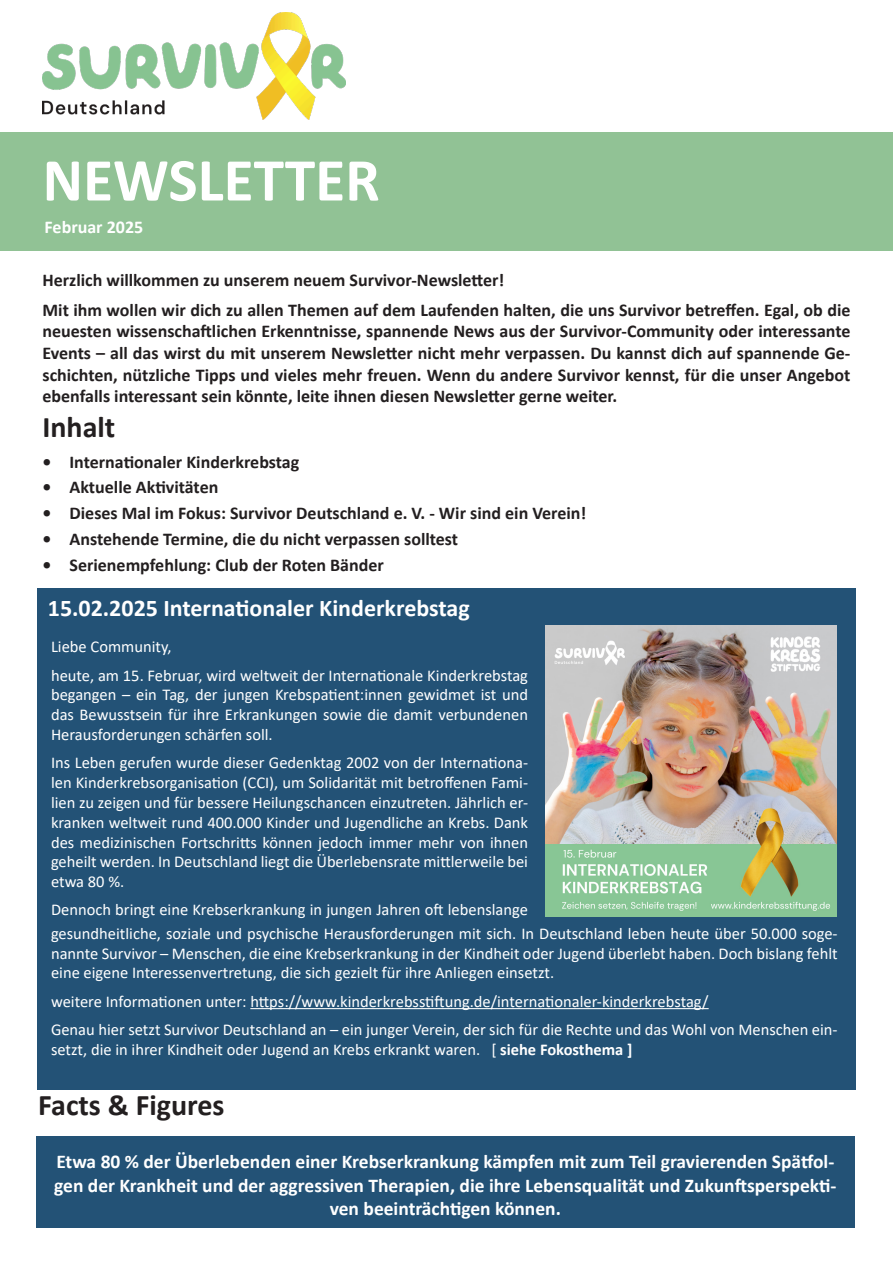
<style>
.page{position:relative;width:893px;height:1263px;background:#fff}
.page>*{position:absolute;margin:0;border:0;box-sizing:border-box;transform-origin:0 0}
.t1{font:700 61.5px "Calibri";color:#fff}
.t2{font:700 30px "Calibri";color:#231f20}
.t3{font:700 24px "Calibri";color:#fff}
.t4{font:700 19.5px/23.4px "Calibri";color:#fff;text-align:center}
.t5{font:700 18px/21.6px "Calibri";color:#231f20}
.t6{font:700 18px "Calibri";color:#fff}
.t7{font:16.5px/19.8px "Calibri";color:#fff;text-align:justify}
.s1{font-weight:700}
</style>
<div class="page">
<div style="left:0;top:133px;width:893px;height:118px;background:#91c295"></div>
<div style="left:37px;top:588px;width:819px;height:502px;background:#235276"></div>
<div style="left:36px;top:1136px;width:818px;height:92px;background:#235276"></div>
<hr style="left:250px;top:1008px;width:459px;height:1px;background:#fff">
<img style="left:43px;top:13px;width:303px;height:106px">
<img style="left:545px;top:625px;width:291px;height:292px">
<h1 class="t1" style="left:43px;top:137px;width:339px">NEWSLETTER</h1>
<p class="t6" style="left:45px;top:214px;width:100px">Februar 2025</p>
<p class="t5" style="left:43px;top:264px;width:809px;line-height:30.2px">Herzlich willkommen zu unserem neuem Survivor-Newsletter!<br>Mit ihm wollen wir dich zu allen Themen auf dem Laufenden halten, die uns Survivor betreffen. Egal, ob die</p>
<p class="t5" style="left:43px;top:320px;width:809px;text-align:justify">neuesten wissenschaftlichen Erkenntnisse, spannende News aus der Survivor-Community oder interessante Events – all das wirst du mit unserem Newsletter nicht mehr verpassen. Du kannst dich auf spannende Ge&shy;schichten, nützliche Tipps und vieles mehr freuen. Wenn du andere Survivor kennst, fü r die unser Angebot ebenfalls interessant sein könnte, leite ihnen diesen Newsletter gerne weiter.</p>
<h2 class="t2" style="left:43px;top:405px;width:74px">Inhalt</h2>
<p class="t5" style="left:43px;top:450px;width:258px">• Internationaler Kinderkrebstag</p>
<p class="t5" style="left:43px;top:476px;width:177px">• Aktuelle Aktivitäten</p>
<p class="t5" style="left:43px;top:502px;width:545px">• Dieses Mal im Fokus: Survivor Deutschland e. V. - Wir sind ein Verein!</p>
<p class="t5" style="left:43px;top:528px;width:417px">• Anstehende Termine, die du nicht verpassen solltest</p>
<p class="t5" style="left:43px;top:554px;width:343px">• Serienempfehlung: Club der Roten Bänder</p>
<h3 class="t3" style="left:48px;top:591px;width:424px">15.02.2025 Internationaler Kinderkrebstag</h3>
<p class="t7" style="left:51px;top:632px;width:479px;line-height:28.3px">Liebe Community,<br>heute, am 15. Februar, wird weltweit der Internationale Kinderkrebstag</p>
<p class="t7" style="left:51px;top:685px;width:479px">begangen – ein Tag, der jungen Krebspatient:innen gewidmet ist und das Bewusstsein für ihre Erkrankungen sowie die damit verbundenen Herausforderungen schärfen soll.</p>
<p class="t7" style="left:51px;top:752px;width:479px">Ins Leben gerufen wurde dieser Gedenktag 2002 von der Internationa&shy;len Kinderkrebsorganisation (CCI), um Solidarität mit betroffenen Fami&shy;lien zu zeigen und für bessere Heilungschancen einzutreten. Jährlich er&shy;kranken weltweit rund 400.000 Kinder und Jugendliche an Krebs. Dank des medizinischen Fortschritts können jedoch immer mehr von ihnen geheilt werden. In Deutschland liegt die Überlebensrate mittlerweile bei etwa 80 %.</p>
<p class="t7" style="left:51px;top:900px;width:479px">Dennoch bringt eine Krebserkrankung in jungen Jahren oft lebenslange</p>
<p class="t7" style="left:51px;top:923px;width:788px">gesundheitliche, soziale und psychische Herausforderungen mit sich. In Deutschland leben heute über 50.000 soge&shy;nannte Survivor – Menschen, die eine Krebserkrankung in der Kindheit oder Jugend überlebt haben. Doch bislang fehlt eine eigene Interessenvertretung, die sich gezielt für ihre Anliegen einsetzt.</p>
<p class="t7" style="left:51px;top:987px;width:788px;line-height:28.3px">weitere Informationen unter: https://www.kinderkrebsstiftung.de/internationaler-kinderkrebstag/<br>Genau hier setzt Survivor Deutschland an – ein junger Verein, der sich für die Rechte und das Wohl von Menschen ein-</p>
<p class="t7" style="left:51px;top:1039px;width:583px">setzt, die in ihrer Kindheit oder Jugend an Krebs erkrankt waren. [ <span class="s1">siehe Fokosthema ]</span></p>
<h2 class="t2" style="left:38px;top:1084px;width:188px">Facts &amp; Figures</h2>
<p class="t4" style="left:54px;top:1150px;width:784px">Etwa 80 % der Überlebenden einer Krebserkrankung kämpfen mit zum Teil gravierenden Spätfol&shy;gen der Krankheit und der aggressiven Therapien, die ihre Lebensqualität und Zukunftsperspekti&shy;ven beeinträchtigen können.</p>
</div>
